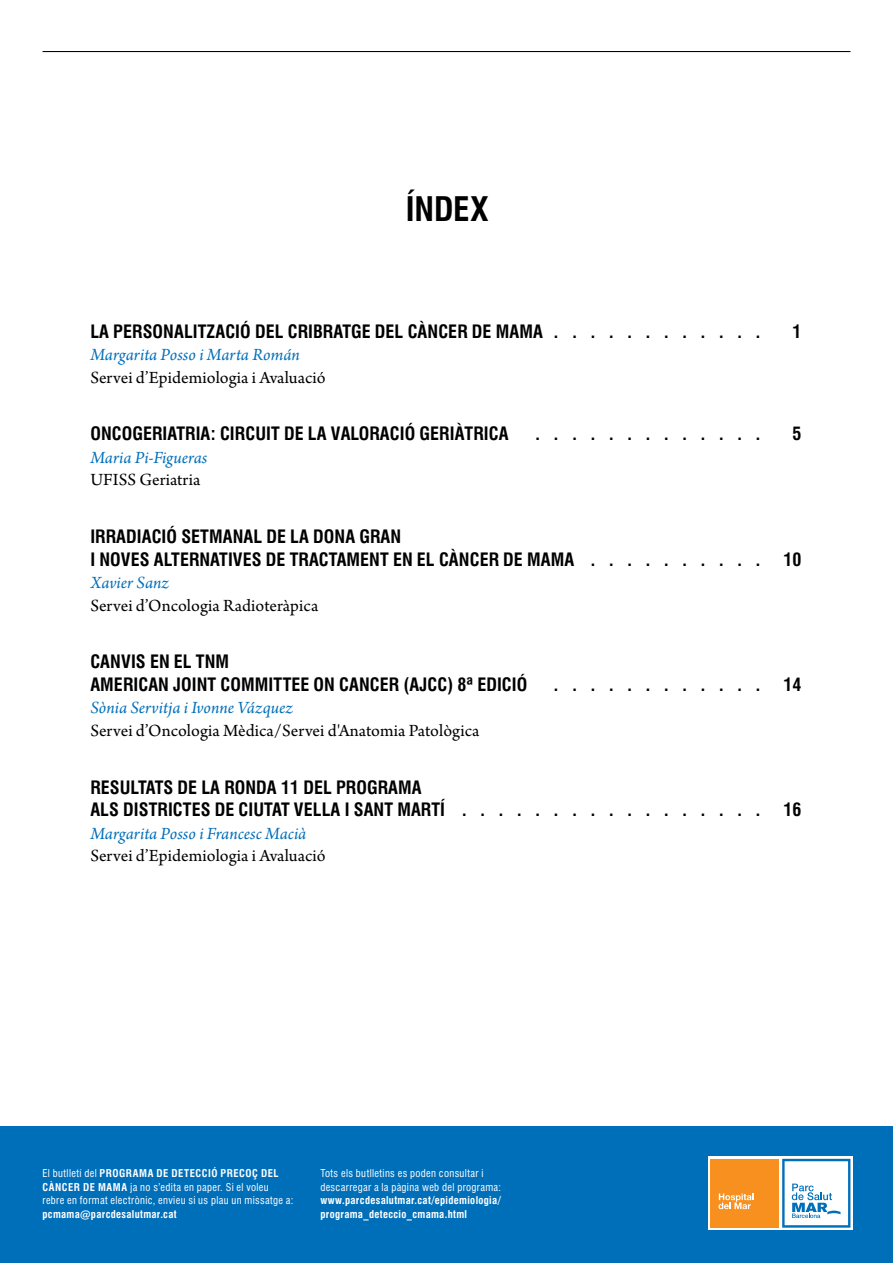
<style>
.page{position:relative;width:893px;height:1263px;background:#fff}
.page>*{position:absolute;margin:0;border:0;box-sizing:border-box;transform-origin:0 0}
.t1{font:700 condensed 33px "Swiss 721 BT";letter-spacing:-.005em;color:#000}
.t2{font:700 condensed 18px/22.5px "Swiss 721 BT";letter-spacing:.005em;color:#000}
.t3{font:18px "Arno Pro";letter-spacing:.005em;color:#000}
.t4{font:italic 18px "Arno Pro";color:#006fba}
.t5{font:condensed 10.5px/13.5px "Swiss 721 BT";letter-spacing:.03em;color:#fff}
.t6{font:700 condensed 10.5px/13.5px "Swiss 721 BT";letter-spacing:.03em;color:#fff}
.s1{font-weight:700}
</style>
<div class="page">
<div style="left:0;top:1127px;width:893px;height:136px;background:#006fba"></div>
<svg style="left:708px;top:1157px;width:145px;height:73px"></svg>
<hr style="left:43px;top:51px;width:807px;height:1px;background:#000">
<div style="left:710px;top:1159px;width:68px;height:69px;background:#f7901e"></div>
<svg style="left:718px;top:1193px;width:36px;height:16px"></svg>
<svg style="left:782px;top:1159px;width:68px;height:68px;background:#c5deef"></svg>
<h1 class="t1" style="left:406px;top:189px;width:84px">ÍNDEX</h1>
<p class="t2" style="left:90px;top:320px;width:668px">LA PERSONALITZACIÓ DEL CRIBRATGE DEL CÀNCER DE MAMA . . . . . . . . . . . .</p>
<p class="t2" style="left:792px;top:320px;width:10px">1</p>
<p class="t4" style="left:90px;top:344px;width:211px">Margarita Posso i Marta Román</p>
<p class="t3" style="left:90px;top:367px;width:237px">Servei d’Epidemiologia i Avaluació</p>
<p class="t2" style="left:90px;top:423px;width:420px">ONCOGERIATRIA: CIRCUIT DE LA VALORACIÓ GERIÀTRICA</p>
<p class="t2" style="left:536px;top:423px;width:223px">. . . . . . . . . . . . .</p>
<p class="t2" style="left:792px;top:423px;width:10px">5</p>
<p class="t4" style="left:90px;top:447px;width:118px">Maria Pi-Figueras</p>
<p class="t3" style="left:90px;top:470px;width:112px">UFISS Geriatria</p>
<p class="t2" style="left:90px;top:525px;width:662px">IRRADIACIÓ SETMANAL DE LA DONA GRAN<br>I NOVES ALTERNATIVES DE TRACTAMENT EN EL CÀNCER DE MAMA . . . . . . . . . .</p>
<p class="t2" style="left:783px;top:548px;width:20px">10</p>
<p class="t4" style="left:90px;top:572px;width:80px">Xavier Sanz</p>
<p class="t3" style="left:90px;top:595px;width:229px">Servei d’Oncologia Radioteràpica</p>
<p class="t2" style="left:90px;top:651px;width:439px">CANVIS EN EL TNM<br>AMERICAN JOINT COMMITTEE ON CANCER (AJCC) 8ª EDICIÓ</p>
<p class="t2" style="left:554px;top:673px;width:186px">. . . . . . . . . . .</p>
<p class="t2" style="left:783px;top:673px;width:20px">14</p>
<p class="t4" style="left:90px;top:698px;width:204px">Sònia Servitja i Ivonne Vázquez</p>
<p class="t3" style="left:90px;top:720px;width:391px">Servei d’Oncologia Mèdica/Servei d'Anatomia Patològica</p>
<p class="t2" style="left:90px;top:776px;width:650px">RESULTATS DE LA RONDA 11 DEL PROGRAMA<br>ALS DISTRICTES DE CIUTAT VELLA I SANT MARTÍ . . . . . . . . . . . . . . . .</p>
<p class="t4" style="left:90px;top:823px;width:217px">Margarita Posso i Francesc Macià</p>
<p class="t3" style="left:90px;top:845px;width:237px">Servei d’Epidemiologia i Avaluació</p>
<p class="t2" style="left:783px;top:798px;width:20px">16</p>
<p class="t5" style="left:43px;top:1167px;width:252px">El butlletí del <span class="s1">PROGRAMA DE DETECCIÓ PRECOÇ DEL<br>CÀNCER DE MAMA</span> ja no s’edita en paper. Si el voleu<br>rebre en format electrònic, envieu si us plau un missatge a:</p>
<p class="t6" style="left:43px;top:1207px;width:136px">pcmama@parcdesalutmar.cat</p>
<p class="t5" style="left:320px;top:1166px;width:182px">Tots els butlletins es poden consultar i descarregar a la pàgina web del programa:</p>
<p class="t6" style="left:320px;top:1193px;width:182px">www.parcdesalutmar.cat/epidemiologia/ programa_deteccio_cmama.html</p>
</div>
